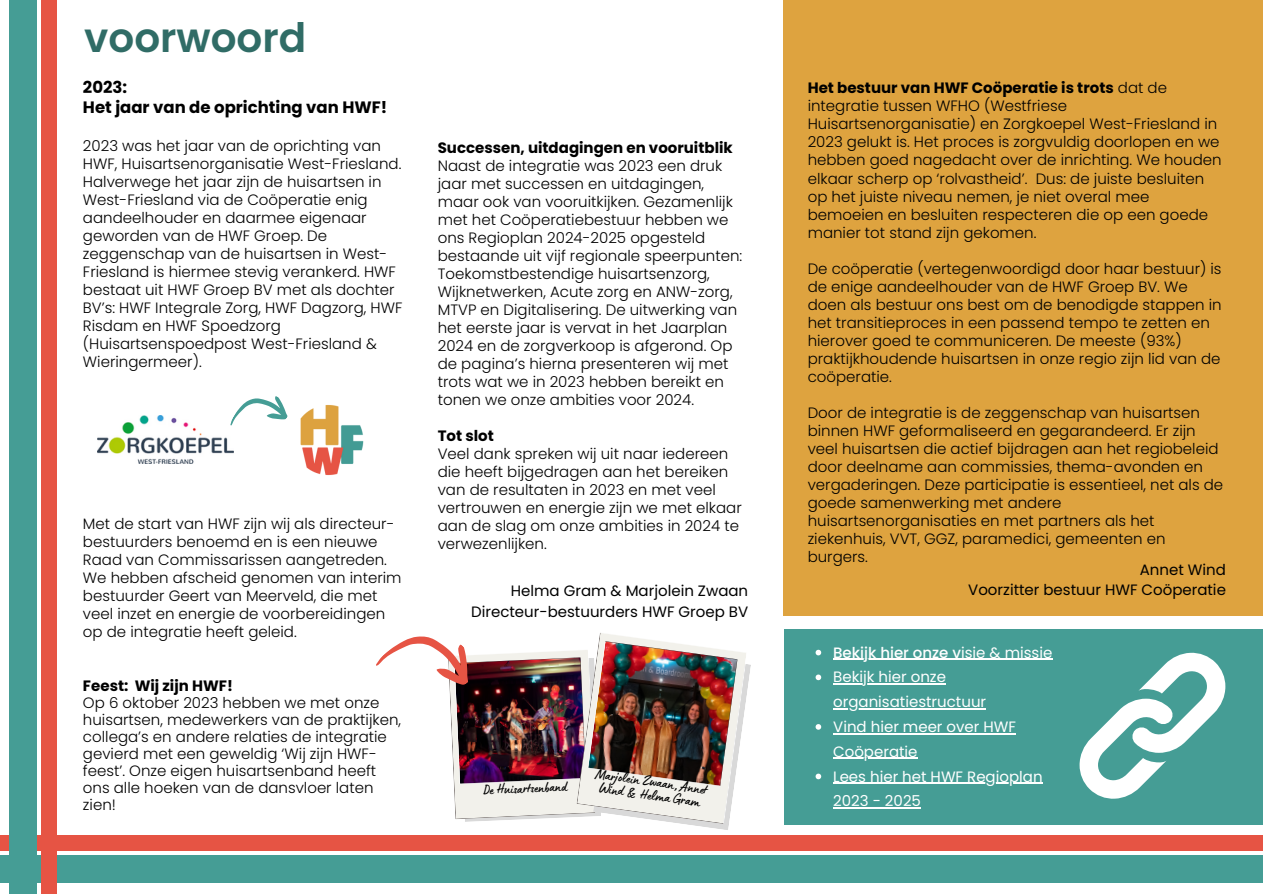
<style>
.page{position:relative;width:1263px;height:894px;background:#fff}
.page>*{position:absolute;margin:0;border:0;box-sizing:border-box;transform-origin:0 0}
.t1{font:600 40.5px "Poppins";color:#306c66}
.t2{font:700 16.5px/19.2px "Poppins";color:#000}
.t3{font:300 15px/18px "Poppins";color:#000}
.t4{font:15px/24.8px "Poppins";color:#fff}
.t5{font:15px/20.2px "Poppins";color:#000;text-align:right}
.t6{font:500 15px "Poppins";color:#fff}
.t7{font:14.7px/13.5px "Lumios Marker";color:#000;text-align:center}
.s1{font-weight:700}
.s2{font-weight:400}
</style>
<div class="page">
<div style="left:784px;top:629px;width:479px;height:195px;background:#459d95"></div>
<div style="left:0;top:855px;width:1263px;height:28px;background:#459d95"></div>
<div style="left:0;top:835px;width:1263px;height:15px;background:#e65444"></div>
<div style="left:9px;top:0;width:28px;height:893px;background:#459d95"></div>
<div style="left:41px;top:0;width:16px;height:893px;background:#e65444"></div>
<img style="left:97px;top:415px;width:136px;height:48px">
<img style="left:300px;top:405px;width:64px;height:70px">
<svg style="left:229px;top:396px;width:59px;height:52px"></svg>
<div style="left:784px;top:0;width:479px;height:615px;background:#dea33f"></div>
<svg style="left:1079px;top:652px;width:146px;height:146px"></svg>
<img style="left:376px;top:633px;width:375px;height:197px">
<svg style="left:816px;top:649px;width:5px;height:6px"></svg>
<hr style="left:833px;top:658px;width:128px;height:1px;background:#fff">
<hr style="left:961px;top:658px;width:91px;height:1px;background:#fff">
<svg style="left:816px;top:674px;width:5px;height:6px"></svg>
<hr style="left:833px;top:683px;width:113px;height:1px;background:#fff">
<hr style="left:833px;top:708px;width:153px;height:1px;background:#fff">
<svg style="left:816px;top:724px;width:5px;height:5px"></svg>
<hr style="left:833px;top:732px;width:183px;height:2px;background:#fff">
<hr style="left:833px;top:757px;width:85px;height:1px;background:#fff">
<svg style="left:816px;top:773px;width:5px;height:6px"></svg>
<hr style="left:833px;top:782px;width:210px;height:1px;background:#fff">
<hr style="left:833px;top:807px;width:88px;height:1px;background:#fff">
<p class="t1" style="left:84px;top:9px;width:223px">voorwoord</p>
<h3 class="t2" style="left:83px;top:78px;width:306px">2023:<br>Het jaar van de oprichting van HWF!</h3>
<h3 class="t3" style="left:83px;top:136px;width:321px">2023 was het jaar van de oprichting van HWF, Huisartsenorganisatie West-Friesland.<br>Halverwege het jaar zijn de huisartsen in West-Friesland via de Coöperatie enig aandeelhouder en daarmee eigenaar geworden van de HWF Groep. De zeggenschap van de huisartsen in West-Friesland is hiermee stevig verankerd. HWF bestaat uit HWF Groep BV met als dochter BV’s: HWF Integrale Zorg, HWF Dagzorg, HWF Risdam en HWF Spoedzorg (Huisartsenspoedpost West-Friesland &amp; Wieringermeer).</h3>
<h3 class="t3" style="left:83px;top:514px;width:320px">Met de start van HWF zijn wij als directeur&shy;bestuurders benoemd en is een nieuwe Raad van Commissarissen aangetreden.<br>We hebben afscheid genomen van interim bestuurder Geert van Meerveld, die met veel inzet en energie de voorbereidingen op de integratie heeft geleid.</h3>
<h3 class="t3" style="left:83px;top:677px;width:320px;line-height:16.8px"><span class="s1">Feest: Wij zijn HWF!<br></span>Op 6 oktober 2023 hebben we met onze huisartsen, medewerkers van de praktijken, collega’s en andere relaties de integratie gevierd met een geweldig ‘Wij zijn HWF&shy;feest’. Onze eigen huisartsenband heeft ons alle hoeken van de dansvloer laten zien!</h3>
<h3 class="t3" style="left:438px;top:138px;width:306px"><span class="s1">Successen, uitdagingen en vooruitblik </span>Naast de integratie was 2023 een druk jaar met successen en uitdagingen, maar ook van vooruitkijken. Gezamenlijk met het Coöperatiebestuur hebben we ons Regioplan 2024-2025 opgesteld bestaande uit vijf regionale speerpunten:<br>Toekomstbestendige huisartsenzorg, Wijknetwerken, Acute zorg en ANW-zorg, MTVP en Digitalisering. De uitwerking van het eerste jaar is vervat in het Jaarplan 2024 en de zorgverkoop is afgerond. Op de pagina’s hierna presenteren wij met trots wat we in 2023 hebben bereikt en tonen we onze ambities voor 2024.</h3>
<p class="t3" style="left:438px;top:426px;width:306px"><span class="s1">Tot slot<br></span>Veel dank spreken wij uit naar iedereen die heeft bijgedragen aan het bereiken van de resultaten in 2023 en met veel vertrouwen en energie zijn we met elkaar aan de slag om onze ambities in 2024 te verwezenlijken.</p>
<p class="t5" style="left:471px;top:581px;width:279px">Helma Gram &amp; Marjolein Zwaan<br>Directeur-bestuurders HWF Groep BV</p>
<p class="t7" style="left:483px;top:785px;width:85px;rotate:-2deg">De Huisartsenband</p>
<p class="t7" style="left:597px;top:769px;width:114px;rotate:8deg">Marjolein Zwaan, Annet<br>Wind &amp; Helma Gram</p>
<h3 class="t3" style="left:808px;top:79px;width:415px"><span class="s1">Het bestuur van HWF Coöperatie is trots</span> dat de integratie tussen WFHO (Westfriese Huisartsenorganisatie) en Zorgkoepel West-Friesland in 2023 gelukt is. Het proces is zorgvuldig doorlopen en we hebben goed nagedacht over de inrichting. We houden elkaar scherp op ‘rolvastheid’. Dus: de juiste besluiten op het juiste niveau nemen, je niet overal mee bemoeien en besluiten respecteren die op een goede manier tot stand zijn gekomen.</h3>
<h3 class="t3" style="left:808px;top:259px;width:415px">De coöperatie (vertegenwoordigd door haar bestuur) is de enige aandeelhouder van de HWF Groep BV. We doen als bestuur ons best om de benodigde stappen in het transitieproces in een passend tempo te zetten en hierover goed te communiceren. De meeste (93%) praktijkhoudende huisartsen in onze regio zijn lid van de coöperatie.</h3>
<h3 class="t3" style="left:808px;top:403px;width:417px">Door de integratie is de zeggenschap van huisartsen binnen HWF geformaliseerd en gegarandeerd. Er zijn veel huisartsen die actief bijdragen aan het regiobeleid door deelname aan commissies, thema-avonden en vergaderingen. Deze participatie is essentieel, net als de goede samenwerking met andere huisartsenorganisaties en met partners als het ziekenhuis, VVT, GGZ, paramedici, gemeenten en burgers.</h3>
<p class="t5" style="left:968px;top:559px;width:259px">Annet Wind<br>Voorzitter bestuur HWF Coöperatie</p>
<p class="t6" style="left:833px;top:641px;width:221px">Bekijk hier onze v<span class="s2">isie &amp; missie</span></p>
<p class="t4" style="left:833px;top:664px;width:114px">Bekijk hier onze</p>
<p class="t4" style="left:833px;top:689px;width:184px">organisatiestructuur<br>Vind hier meer over HWF</p>
<p class="t4" style="left:833px;top:738px;width:211px">Coöperatie<br>Lees hier het HWF Regioplan</p>
<p class="t4" style="left:833px;top:788px;width:89px">2023 - 2025</p>
</div>
